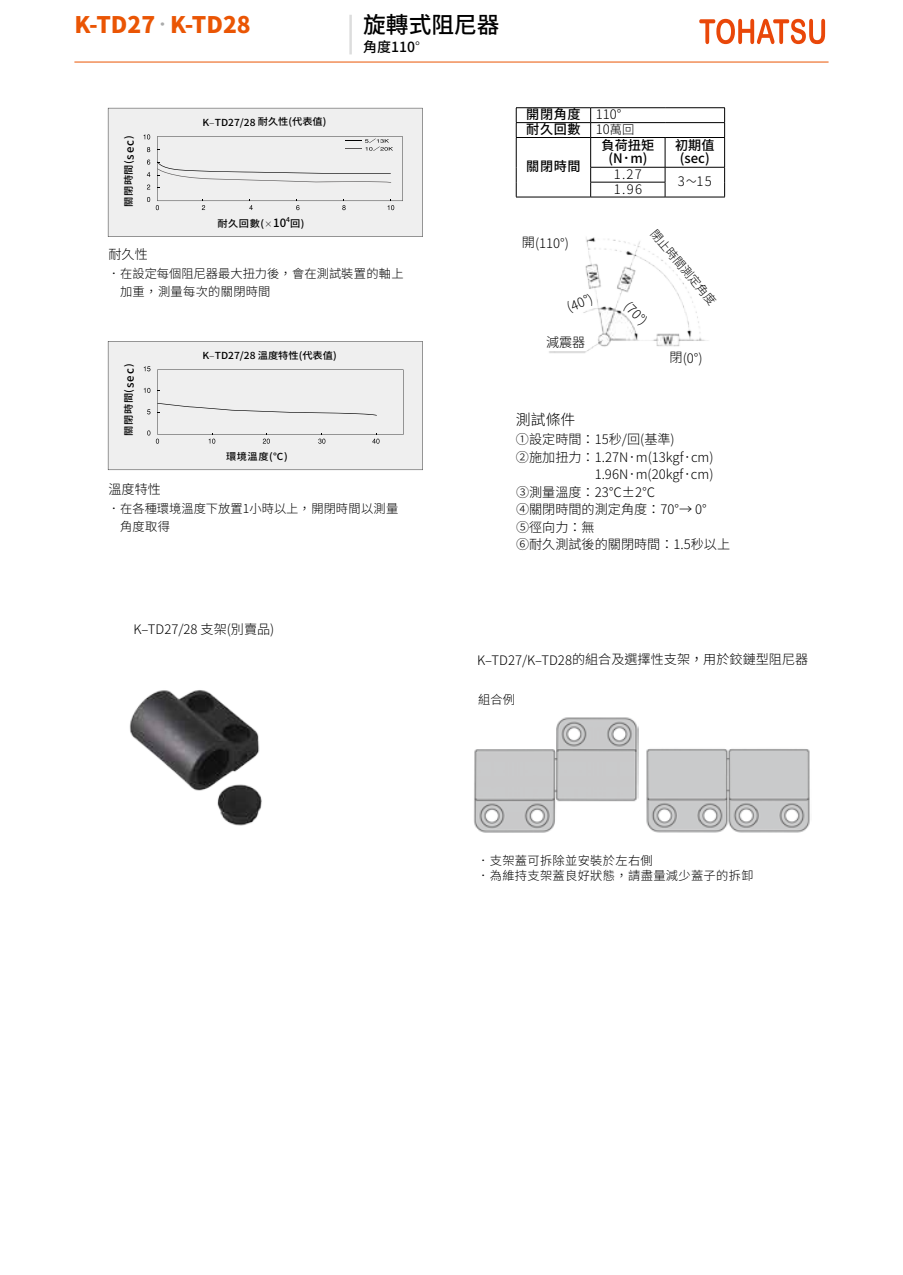
<style>
.page{position:relative;width:903px;height:1275px;background:#fff}
.page>*{position:absolute;margin:0;border:0;box-sizing:border-box;transform-origin:0 0}
.t1{font:800 22.75px "Source Han Sans TC";color:#ea5504}
.t2{font:500 22.75px "Source Han Sans TC";color:#000}
.t3{font:300 14.88px "Source Han Sans TC";color:#000}
.t4{font:500 14px "Source Han Sans TC";color:#000}
.t5{font:300 13.12px "Source Han Sans TC";color:#000}
.t6{font:500 13.12px/12.2px "Source Han Sans TC";letter-spacing:.05em;color:#000;text-align:center}
.t7{font:300 12.25px/17.5px "Source Han Sans TC";color:#000}
.t8{font:300 12.25px/15.8px "Source Han Sans TC";letter-spacing:.025em;color:#000}
.t9{font:300 11.72px "Source Han Sans TC";color:#000}
.t10{font:500 9.62px "Source Han Sans TC";color:#000;scale:1.06 1}
.t11{font:500 6.65px "Source Han Sans TC";color:#000}
.s1{font-size:14.88px;color:#aaabab}
.s2{font-weight:300}
.s3{font-size:11.38px}
.s4{font-weight:300;font-size:8.05px}
.s5{font-weight:300;font-size:12.25px}
.s6{font-size:15.75px}
</style>
<div class="page">
<div style="left:108px;top:108px;width:315px;height:129px;background:#efefef"></div>
<div style="left:108px;top:341px;width:315px;height:129px;background:#efefef"></div>
<img style="left:549px;top:237px;width:159px;height:116px">
<hr style="left:516px;top:107px;width:75px;height:1px;background:#000">
<hr style="left:591px;top:107px;width:74px;height:1px;background:#000">
<hr style="left:665px;top:107px;width:60px;height:1px;background:#000">
<hr style="left:516px;top:197px;width:75px;height:1px;background:#000">
<svg style="left:516px;top:108px;width:209px;height:89px"></svg>
<hr style="left:591px;top:197px;width:74px;height:1px;background:#000">
<hr style="left:665px;top:197px;width:60px;height:1px;background:#000">
<img style="left:129px;top:690px;width:133px;height:136px">
<img style="left:474px;top:717px;width:165px;height:116px">
<img style="left:646px;top:748px;width:164px;height:85px">
<hr style="left:74px;top:62px;width:754px;height:1px;background:#ea5504">
<hr style="left:349px;top:15px;width:3px;height:39px;background:#dcdddd">
<svg style="left:699px;top:19px;width:126px;height:25px"></svg>
<h1 class="t1" style="left:74px;top:12px;width:178px">K-TD27<span class="s1">．</span>K-TD28</h1>
<h1 class="t2" style="left:363px;top:12px;width:138px">旋轉式阻尼器</h1>
<p class="t4" style="left:363px;top:39px;width:58px">角度110<span class="s2">°</span></p>
<p class="t10" style="left:123px;top:207px;width:69px;rotate:-90deg">關閉時間(<span class="s3">sec</span>)</p>
<p class="t10" style="left:202px;top:117px;width:118px">K<span class="s2">–</span>TD27/28 耐久性(代表值)</p>
<p class="t11" style="left:286px;top:216px;width:5px">4</p>
<p class="t10" style="left:217px;top:218px;width:84px">耐久回數(<span class="s4">×</span><span class="s3">10</span> 回)</p>
<p class="t5" style="left:109px;top:246px;width:41px">耐久性</p>
<p class="t7" style="left:120px;top:265px;width:285px;text-indent:-12px">．在設定每個阻尼器最大扭力後，會在測試裝置的軸上加重，測量每次的關閉時間</p>
<p class="t10" style="left:123px;top:435px;width:69px;rotate:-90deg">關閉時間(<span class="s3">sec</span>)</p>
<p class="t10" style="left:202px;top:350px;width:128px">K<span class="s2">–</span>TD27/28 溫度特性(代表值)</p>
<p class="t10" style="left:226px;top:451px;width:60px">環境溫度(℃)</p>
<p class="t5" style="left:109px;top:481px;width:54px">溫度特性</p>
<p class="t7" style="left:120px;top:500px;width:280px;text-indent:-12px">．在各種環境溫度下放置1小時以上，開閉時間以測量角度取得</p>
<p class="t6" style="left:526px;top:107px;width:110px;line-height:14.9px;text-align:left">開閉角度 <span class="s2">110°</span>耐久回數 <span class="s2">10</span><span class="s5">萬回</span></p>
<p class="t6" style="left:526px;top:161px;width:56px">關閉時間</p>
<p class="t6" style="left:602px;top:140px;width:54px">負荷扭矩(N．m)</p>
<p class="t6" style="left:675px;top:140px;width:41px">初期值(sec)</p>
<p class="t5" style="left:614px;top:166px;width:30px">1.27</p>
<p class="t5" style="left:678px;top:174px;width:36px">3～15</p>
<p class="t5" style="left:614px;top:181px;width:30px">1.96</p>
<p class="t9" style="left:658px;top:227px;width:96px;rotate:50deg">閉止時間測定角度</p>
<p class="t5" style="left:522px;top:235px;width:49px">開(110°)</p>
<p class="t5" style="left:565px;top:301px;width:28px;rotate:-22deg">(40°)</p>
<p class="t5" style="left:632px;top:298px;width:28px;rotate:46deg">(70°)</p>
<p class="t5" style="left:546px;top:335px;width:41px">減震器</p>
<p class="t5" style="left:670px;top:351px;width:34px">閉(0°)</p>
<p class="t3" style="left:516px;top:411px;width:61px">測試條件</p>
<p class="t5" style="left:516px;top:432px;width:160px">①設定時間：15秒/回(基準)</p>
<p class="t5" style="left:516px;top:450px;width:199px">②施加扭力：1.27N．m(13kgf．cm)</p>
<p class="t5" style="left:595px;top:467px;width:120px">1.96N．m(20kgf．cm)</p>
<p class="t5" style="left:516px;top:485px;width:141px">③測量溫度：23℃±2℃</p>
<p class="t5" style="left:516px;top:502px;width:192px">④關閉時間的測定角度：70°→ 0°</p>
<p class="t5" style="left:516px;top:520px;width:80px">⑤徑向力：無</p>
<p class="t5" style="left:516px;top:537px;width:216px">⑥耐久測試後的關閉時間：1.5秒以上</p>
<p class="t5" style="left:134px;top:621px;width:142px">K–TD27/28 支架(別賣品)</p>
<p class="t5" style="left:477px;top:651px;width:332px">K–TD27/K–TD28的組合及選擇性支架<span class="s6">，</span>用於鉸鏈型阻尼器</p>
<p class="t8" style="left:478px;top:692px;width:38px">組合例</p>
<p class="t8" style="left:477px;top:852px;width:278px">．支架蓋可拆除並安裝於左右側<br>．為維持支架蓋良好狀態，請盡量減少蓋子的拆卸</p>
</div>
